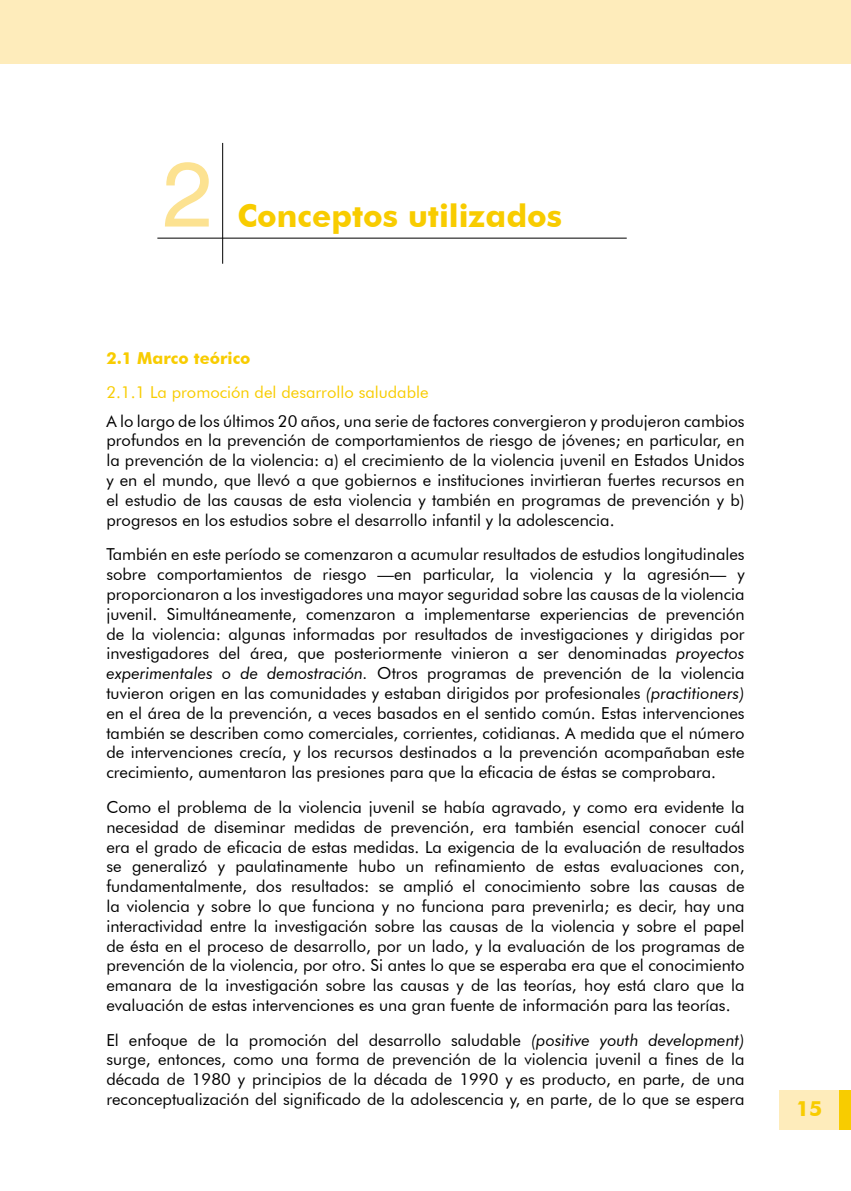
<style>
.page{position:relative;width:851px;height:1191px;background:#fff}
.page>*{position:absolute;margin:0;border:0;box-sizing:border-box;transform-origin:0 0}
.t1{font:91.95px "Swiss 721 BT";color:#fce291}
.t2{font:700 31.5px "Futura BT";color:#f8cc00}
.t3{font:700 21px "Futura BT";color:#f8cc00}
.t4{font:16.5px/19.8px "Futura BT";color:#000;text-align:justify}
.t5{font:16.5px "Futura BT";color:#f8cc00}
.t6{font:700 16.5px "Futura BT";color:#f8cc00}
.s1{font-style:italic}
</style>
<div class="page">
<div style="left:779px;top:1089px;width:67px;height:40px;background:#feecbb"></div>
<div style="left:839px;top:1089px;width:11px;height:40px;background:#f8cc00"></div>
<div style="left:0;top:0;width:850px;height:64px;background:#feecbb"></div>
<hr style="left:157px;top:238px;width:469px;height:1px;background:#000">
<hr style="left:222px;top:143px;width:1px;height:121px;background:#000">
<h1 class="t1" style="left:162px;top:138px;width:52px">2</h1>
<h2 class="t2" style="left:237px;top:196px;width:326px">Conceptos utilizados</h2>
<p class="t6" style="left:106px;top:348px;width:146px">2.1 Marco teórico</p>
<p class="t5" style="left:106px;top:382px;width:324px">2.1.1 La promoción del desarrollo saludable</p>
<p class="t4" style="left:106px;top:411px;width:639px">A lo largo de los últimos 20 años, una serie de factores convergieron y produjeron cambios profundos en la prevención de comportamientos de riesgo de jóvenes; en particular, en la prevención de la violencia: a) el crecimiento de la violencia juvenil en Estados Unidos y en el mundo, que llevó a que gobiernos e instituciones invirtieran fuertes recursos en el estudio de las causas de esta violencia y también en programas de prevención y b) progresos en los estudios sobre el desarrollo infantil y la adolescencia.</p>
<p class="t4" style="left:106px;top:544px;width:639px">También en este período se comenzaron a acumular resultados de estudios longitudinales sobre comportamientos de riesgo —en particular, la violencia y la agresión— y proporcionaron a los investigadores una mayor seguridad sobre las causas de la violencia juvenil. Simultáneamente, comenzaron a implementarse experiencias de prevención de la violencia: algunas informadas por resultados de investigaciones y dirigidas por investigadores del área, que posteriormente vinieron a ser denominadas <span class="s1">proyectos experimentales o de demostración.</span> Otros programas de prevención de la violencia tuvieron origen en las comunidades y estaban dirigidos por profesionales <span class="s1">(practitioners) </span>en el área de la prevención, a veces basados en el sentido común. Estas intervenciones también se describen como comerciales, corrientes, cotidianas. A medida que el número de intervenciones crecía, y los recursos destinados a la prevención acompañaban este crecimiento, aumentaron las presiones para que la eficacia de éstas se comprobara.</p>
<p class="t4" style="left:106px;top:797px;width:639px">Como el problema de la violencia juvenil se había agravado, y como era evidente la necesidad de diseminar medidas de prevención, era también esencial conocer cuál era el grado de eficacia de estas medidas. La exigencia de la evaluación de resultados se generalizó y paulatinamente hubo un refinamiento de estas evaluaciones con, fundamentalmente, dos resultados: se amplió el conocimiento sobre las causas de la violencia y sobre lo que funciona y no funciona para prevenirla; es decir, hay una interactividad entre la investigación sobre las causas de la violencia y sobre el papel de ésta en el proceso de desarrollo, por un lado, y la evaluación de los programas de prevención de la violencia, por otro. Si antes lo que se esperaba era que el conocimiento emanara de la investigación sobre las causas y de las teorías, hoy está claro que la evaluación de estas intervenciones es una gran fuente de información para las teorías.</p>
<p class="t4" style="left:106px;top:1029px;width:639px">El enfoque de la promoción del desarrollo saludable <span class="s1">(positive youth development) </span>surge, entonces, como una forma de prevención de la violencia juvenil a fines de la década de 1980 y principios de la década de 1990 y es producto, en parte, de una reconceptualización del significado de la adolescencia y, en parte, de lo que se espera</p>
<p class="t3" style="left:796px;top:1096px;width:28px">15</p>
</div>
